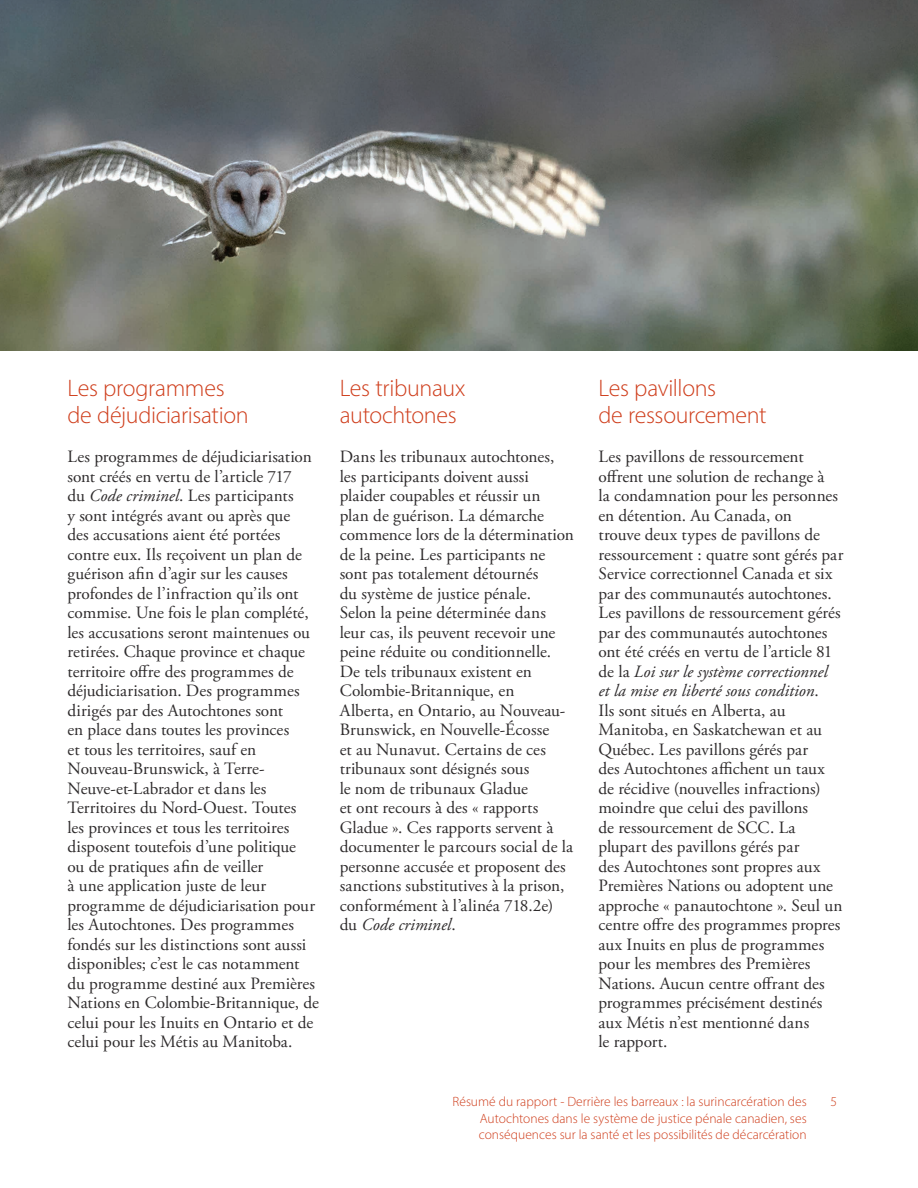
<style>
.page{position:relative;width:918px;height:1188px;background:#fff}
.page>*{position:absolute;margin:0;border:0;box-sizing:border-box;transform-origin:0 0}
.t1{font:300 24px/27px "Myriad Pro";letter-spacing:-.015em;color:#cf3e1c}
.t2{font:17.25px/19.5px "Adobe Garamond Pro";color:#2e2b2c}
.t3{font:300 13.5px/16.5px "Myriad Pro";color:#cf3e1c}
.s1{font-style:italic}
</style>
<div class="page">
<img style="left:0;top:0;width:918px;height:351px">
<h1 class="t1" style="left:68px;top:374px;width:183px">Les programmes de déjudiciarisation</h1>
<p class="t2" style="left:68px;top:447px;width:253px">Les programmes de déjudiciarisation sont créés en vertu de l’article 717<br>du <span class="s1">Code criminel</span>. Les participants<br>y sont intégrés avant ou après que<br>des accusations aient été portées contre eux. Ils reçoivent un plan de guérison afin d’agir sur les causes profondes de l’infraction qu’ils ont commise. Une fois le plan complété, les accusations seront maintenues ou retirées. Chaque province et chaque territoire offre des programmes de déjudiciarisation. Des programmes dirigés par des Autochtones sont<br>en place dans toutes les provinces<br>et tous les territoires, sauf en Nouveau-Brunswick, à Terre-Neuve-et-Labrador et dans les Territoires du Nord-Ouest. Toutes<br>les provinces et tous les territoires disposent toutefois d’une politique<br>ou de pratiques afin de veiller<br>à une application juste de leur programme de déjudiciarisation pour les Autochtones. Des programmes fondés sur les distinctions sont aussi disponibles; c’est le cas notamment du programme destiné aux Premières Nations en Colombie-Britannique, de celui pour les Inuits en Ontario et de celui pour les Métis au Manitoba.</p>
<h1 class="t1" style="left:340px;top:374px;width:127px">Les tribunaux autochtones</h1>
<p class="t2" style="left:340px;top:447px;width:236px">Dans les tribunaux autochtones, les participants doivent aussi plaider coupables et réussir un plan de guérison. La démarche commence lors de la détermination de la peine. Les participants ne sont pas totalement détournés<br>du système de justice pénale.<br>Selon la peine déterminée dans leur cas, ils peuvent recevoir une peine réduite ou conditionnelle.<br>De tels tribunaux existent en<br>Colombie-Britannique, en<br>Alberta, en Ontario, au Nouveau-<br>Brunswick, en Nouvelle-Écosse<br>et au Nunavut. Certains de ces tribunaux sont désignés sous<br>le nom de tribunaux Gladue<br>et ont recours à des « rapports<br>Gladue ». Ces rapports servent à documenter le parcours social de la personne accusée et proposent des sanctions substitutives à la prison, conformément à l’alinéa 718.2e) du <span class="s1">Code criminel</span>.</p>
<h1 class="t1" style="left:598px;top:374px;width:169px">Les pavillons<br>de ressourcement</h1>
<p class="t2" style="left:598px;top:447px;width:246px">Les pavillons de ressourcement offrent une solution de rechange à<br>la condamnation pour les personnes en détention. Au Canada, on<br>trouve deux types de pavillons de ressourcement : quatre sont gérés par<br>Service correctionnel Canada et six par des communautés autochtones.<br>Les pavillons de ressourcement gérés par des communautés autochtones ont été créés en vertu de l’article 81 de la <span class="s1">Loi sur le système correctionnel<br>et la mise en liberté sous condition</span>.<br>Ils sont situés en Alberta, au<br>Manitoba, en Saskatchewan et au<br>Québec. Les pavillons gérés par<br>des Autochtones affichent un taux de récidive (nouvelles infractions) moindre que celui des pavillons<br>de ressourcement de SCC. La plupart des pavillons gérés par<br>des Autochtones sont propres aux<br>Premières Nations ou adoptent une approche « panautochtone ». Seul un centre offre des programmes propres aux Inuits en plus de programmes pour les membres des Premières<br>Nations. Aucun centre offrant des programmes précisément destinés aux Métis n’est mentionné dans<br>le rapport.</p>
<p class="t3" style="left:453px;top:1093px;width:356px">Résumé du rapport - Derrière les barreaux : la surincarcération des</p>
<p class="t3" style="left:830px;top:1093px;width:8px">5</p>
<p class="t3" style="left:479px;top:1110px;width:329px">Autochtones dans le système de justice pénale canadien, ses conséquences sur la santé et les possibilités de décarcération</p>
</div>
